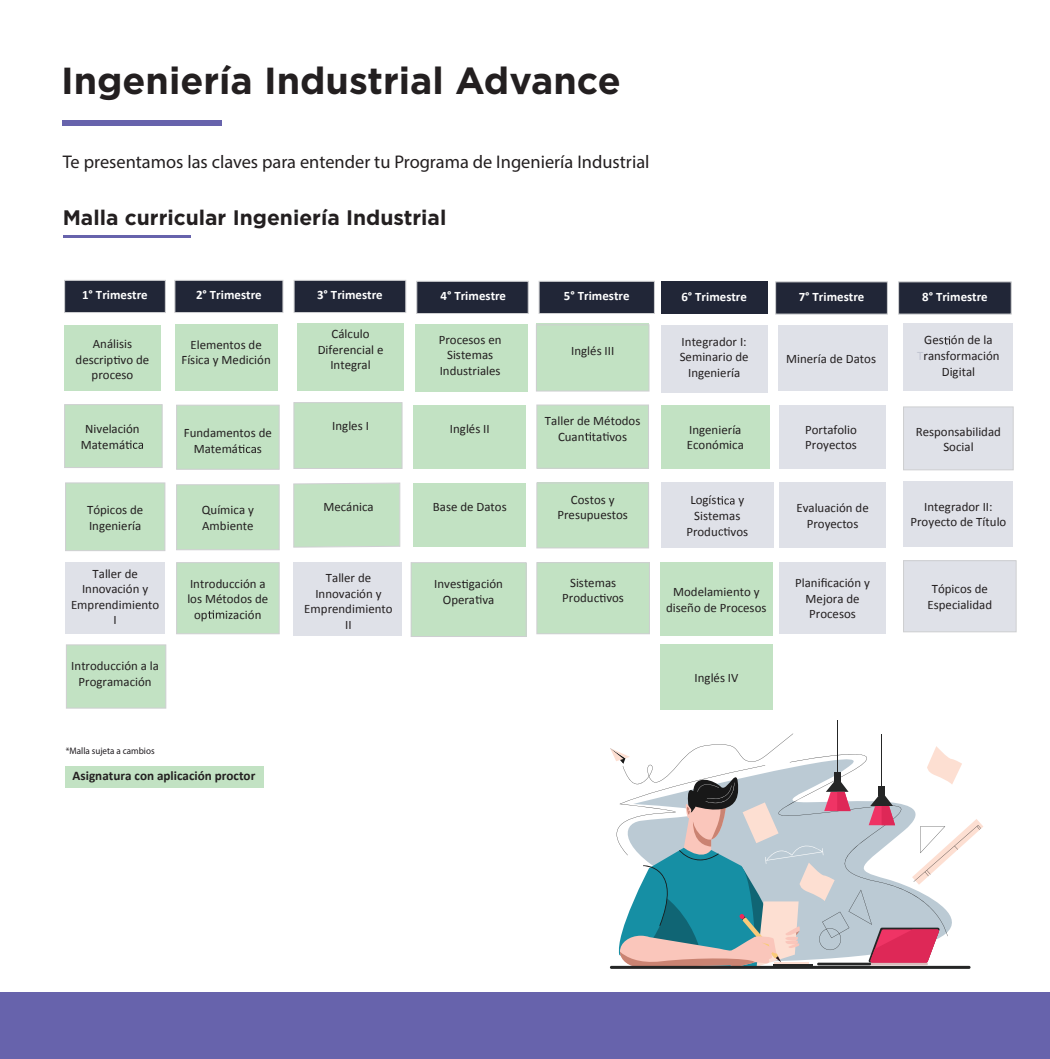
<style>
.page{position:relative;width:1050px;height:1059px;background:#fff}
.page>*{position:absolute;margin:0;border:0;box-sizing:border-box;transform-origin:0 0}
.t1{font:700 37.62px "Gotham";color:#231f20}
.t2{font:700 21px "Gotham";color:#231f20}
.t3{font:18.38px "Myriad Pro";color:#231f20}
.t4{font:700 13.12px "Calibri";color:#231f20}
.t5{font:12.86px/15.5px "Calibri";color:#231f20;text-align:center}
.t6{font:700 12.86px "Calibri";color:#fff}
.t7{font:9.45px "Myriad Pro";color:#1f1b1f;scale:.96 1}
.s1{color:#c2c6d2}
</style>
<div class="page">
<div style="left:293px;top:562px;width:109px;height:74px;background:#dfe1e8"></div>
<div style="left:65px;top:562px;width:100px;height:72px;background:#dfe1e8"></div>
<div style="left:0;top:992px;width:1050px;height:66px;background:#6763ac"></div>
<hr style="left:64px;top:235px;width:127px;height:3px;background:#6763ac">
<div style="left:62px;top:120px;width:160px;height:6px;background:#6763ac"></div>
<hr style="left:837px;top:719px;width:1px;height:57px;background:#252626">
<svg style="left:610px;top:733px;width:373px;height:235px"></svg>
<div style="left:64px;top:280px;width:102px;height:33px;background:#212637;border:1px solid #cecfd1"></div>
<div style="left:175px;top:280px;width:108px;height:33px;background:#212637;border:1px solid #cecfd1"></div>
<div style="left:294px;top:280px;width:112px;height:33px;background:#212637;border:1px solid #cecfd1"></div>
<div style="left:417px;top:281px;width:111px;height:32px;background:#212637;border:1px solid #cecfd1"></div>
<div style="left:661px;top:282px;width:106px;height:32px;background:#212637"></div>
<div style="left:775px;top:282px;width:113px;height:32px;background:#212637"></div>
<div style="left:898px;top:282px;width:113px;height:32px;background:#212637"></div>
<div style="left:539px;top:281px;width:116px;height:32px;background:#212637;border:1px solid #cecfd1"></div>
<div style="left:65px;top:325px;width:96px;height:66px;background:#c2e2c3"></div>
<svg style="left:114px;top:355px;width:6px;height:9px"></svg>
<div style="left:176px;top:405px;width:103px;height:64px;background:#c2e2c3;border:1px solid #cecfd1"></div>
<svg style="left:238px;top:444px;width:18px;height:9px"></svg>
<div style="left:175px;top:324px;width:102px;height:67px;background:#c2e2c3"></div>
<div style="left:297px;top:323px;width:107px;height:68px;background:#c2e2c3"></div>
<div style="left:293px;top:482px;width:107px;height:65px;background:#c2e2c3"></div>
<div style="left:176px;top:484px;width:103px;height:66px;background:#c2e2c3;border:1px solid #cecfd1"></div>
<div style="left:414px;top:405px;width:112px;height:63px;background:#c2e2c3"></div>
<div style="left:66px;top:644px;width:100px;height:64px;background:#c2e2c3;border:1px solid #cecfd1"></div>
<div style="left:415px;top:324px;width:112px;height:68px;background:#c2e2c3"></div>
<div style="left:536px;top:323px;width:113px;height:68px;background:#c2e2c3"></div>
<div style="left:536px;top:324px;width:113px;height:67px;border:1px solid #cecfd1"></div>
<div style="left:413px;top:483px;width:112px;height:63px;background:#c2e2c3"></div>
<div style="left:411px;top:562px;width:115px;height:74px;background:#c2e2c3"></div>
<div style="left:411px;top:562px;width:115px;height:74px;border:1px solid #cecfd1"></div>
<svg style="left:462px;top:579px;width:6px;height:9px"></svg>
<svg style="left:475px;top:595px;width:6px;height:8px"></svg>
<div style="left:660px;top:645px;width:113px;height:65px;background:#c2e2c3"></div>
<div style="left:537px;top:405px;width:112px;height:63px;background:#c2e2c3"></div>
<svg style="left:585px;top:432px;width:6px;height:8px"></svg>
<svg style="left:603px;top:432px;width:6px;height:8px"></svg>
<div style="left:537px;top:483px;width:112px;height:65px;background:#c2e2c3"></div>
<div style="left:537px;top:482px;width:112px;height:66px;border:1px solid #cecfd1"></div>
<div style="left:537px;top:562px;width:112px;height:71px;background:#c2e2c3"></div>
<div style="left:537px;top:562px;width:113px;height:72px;border:1px solid #cecfd1"></div>
<svg style="left:594px;top:593px;width:12px;height:9px"></svg>
<div style="left:778px;top:325px;width:109px;height:65px;background:#dfe1e8"></div>
<div style="left:904px;top:323px;width:109px;height:68px;background:#dfe1e8"></div>
<svg style="left:944px;top:336px;width:6px;height:8px"></svg>
<div style="left:661px;top:405px;width:109px;height:63px;background:#c2e2c3"></div>
<div style="left:661px;top:482px;width:113px;height:65px;background:#dfe1e8"></div>
<svg style="left:717px;top:496px;width:17px;height:8px"></svg>
<svg style="left:718px;top:527px;width:12px;height:8px"></svg>
<div style="left:904px;top:407px;width:109px;height:63px;background:#dfe1e8"></div>
<div style="left:903px;top:407px;width:110px;height:63px;border:1px solid #cecfd1"></div>
<div style="left:779px;top:405px;width:107px;height:63px;background:#dfe1e8"></div>
<div style="left:779px;top:482px;width:107px;height:65px;background:#dfe1e8"></div>
<div style="left:904px;top:481px;width:109px;height:65px;background:#dfe1e8"></div>
<div style="left:661px;top:325px;width:106px;height:67px;background:#dfe1e8"></div>
<div style="left:294px;top:402px;width:108px;height:66px;background:#c2e2c3;border:1px solid #cecfd1"></div>
<div style="left:660px;top:562px;width:113px;height:74px;background:#c2e2c3"></div>
<div style="left:904px;top:560px;width:112px;height:71px;background:#dfe1e8"></div>
<div style="left:903px;top:560px;width:113px;height:72px;border:1px solid #cecfd1"></div>
<div style="left:779px;top:562px;width:107px;height:71px;background:#dfe1e8"></div>
<div style="left:65px;top:482px;width:100px;height:68px;background:#c2e2c3;border:1px solid #cecfd1"></div>
<div style="left:64px;top:404px;width:98px;height:63px;background:#c2e2c3;border:1px solid #cecfd1"></div>
<svg style="left:125px;top:440px;width:18px;height:9px"></svg>
<div style="left:176px;top:562px;width:103px;height:72px;background:#c2e2c3;border:1px solid #cecfd1"></div>
<svg style="left:208px;top:610px;width:16px;height:8px"></svg>
<div style="left:66px;top:765px;width:198px;height:22px;background:#c2e2c3"></div>
<h1 class="t1" style="left:61px;top:59px;width:561px">Ingeniería Industrial Advance</h1>
<h3 class="t3" style="left:63px;top:151px;width:588px">Te presentamos las claves para entender tu Programa de Ingeniería Industrial</h3>
<h2 class="t2" style="left:63px;top:205px;width:385px">Malla curricular Ingeniería Industrial</h2>
<p class="t6" style="left:82px;top:285px;width:67px">1° Trimestre</p>
<p class="t6" style="left:196px;top:285px;width:67px">2° Trimestre</p>
<p class="t6" style="left:317px;top:285px;width:67px">3° Trimestre</p>
<p class="t6" style="left:441px;top:286px;width:67px">4° Trimestre</p>
<p class="t6" style="left:564px;top:286px;width:67px">5° Trimestre</p>
<p class="t6" style="left:681px;top:287px;width:67px">6° Trimestre</p>
<p class="t6" style="left:799px;top:287px;width:67px">7° Trimestre</p>
<p class="t6" style="left:922px;top:287px;width:67px">8° Trimestre</p>
<p class="t5" style="left:76px;top:336px;width:75px">Análisis descrip vo de proceso</p>
<p class="t5" style="left:181px;top:336px;width:91px">Elementos de<br>Física y Medición</p>
<p class="t5" style="left:318px;top:325px;width:67px">Cálculo<br>Diferencial e<br>Integral</p>
<p class="t5" style="left:439px;top:331px;width:64px">Procesos en<br>Sistemas<br>Industriales</p>
<p class="t5" style="left:571px;top:342px;width:45px">Inglés III</p>
<p class="t5" style="left:917px;top:332px;width:84px">Ges ón de la<br><span class="s1">T</span>ransformación<br>Digital</p>
<p class="t5" style="left:680px;top:333px;width:70px">Integrador I:<br>Seminario de<br>Ingeniería</p>
<p class="t5" style="left:786px;top:350px;width:92px">Minería de Datos</p>
<p class="t5" style="left:81px;top:421px;width:60px;text-align:left;text-indent:4px">Nivelación<br>Matemá</p>
<p class="t5" style="left:194px;top:425px;width:80px;text-align:left;text-indent:-10px">Fundamentos de<br>Matemá</p>
<p class="t5" style="left:257px;top:440px;width:7px">s</p>
<p class="t5" style="left:332px;top:418px;width:38px">Ingles I</p>
<p class="t5" style="left:450px;top:420px;width:41px">Inglés II</p>
<p class="t5" style="left:87px;top:501px;width:58px;text-align:left">Tópicos de<br>Ingeniería</p>
<p class="t5" style="left:202px;top:502px;width:54px">Química y</p>
<p class="t5" style="left:323px;top:498px;width:52px">Mecánica</p>
<p class="t5" style="left:202px;top:517px;width:53px">Ambiente</p>
<p class="t5" style="left:433px;top:498px;width:75px">Base de Datos</p>
<p class="t5" style="left:71px;top:565px;width:90px">Taller de<br>Innovación y<br>Emprendimiento<br>I</p>
<p class="t5" style="left:190px;top:575px;width:77px">Introducción a</p>
<p class="t5" style="left:187px;top:590px;width:82px">los Métodos de</p>
<p class="t5" style="left:194px;top:606px;width:15px">op</p>
<p class="t5" style="left:225px;top:606px;width:38px">ización</p>
<p class="t5" style="left:304px;top:569px;width:90px">Taller de<br>Innovación y<br>Emprendimiento<br>II</p>
<p class="t5" style="left:434px;top:575px;width:70px">Inves gación<br>Opera va</p>
<p class="t5" style="left:71px;top:657px;width:89px">Introducción a la<br>Programación</p>
<p class="t7" style="left:66px;top:744px;width:94px">*Malla sujeta a cambios</p>
<p class="t4" style="left:73px;top:766px;width:184px">Asignatura con aplicación proctor</p>
<p class="t5" style="left:545px;top:412px;width:97px">Taller de Métodos<br>Cuan ta vos</p>
<p class="t5" style="left:557px;top:491px;width:72px">Costos y<br>Presupuestos</p>
<p class="t5" style="left:562px;top:574px;width:63px">Sistemas<br>Produ vos</p>
<p class="t5" style="left:687px;top:421px;width:59px;text-align:left">Ingeniería<br>Económica</p>
<p class="t5" style="left:690px;top:492px;width:28px">Logís</p>
<p class="t5" style="left:738px;top:492px;width:7px">y</p>
<p class="t5" style="left:694px;top:507px;width:48px">Sistemas</p>
<p class="t5" style="left:686px;top:523px;width:63px">Produ vos</p>
<p class="t5" style="left:805px;top:421px;width:53px;text-align:left">Portafolio<br>Proyectos</p>
<p class="t5" style="left:916px;top:423px;width:87px">Responsabilidad<br>Social</p>
<p class="t5" style="left:796px;top:500px;width:74px">Evaluación de<br>Proyectos</p>
<p class="t5" style="left:911px;top:498px;width:97px">Integrador II:<br>Proyecto de Título</p>
<p class="t5" style="left:795px;top:575px;width:76px">Planificación y<br>Mejora de<br>Procesos</p>
<p class="t5" style="left:666px;top:584px;width:102px">Modelamiento y diseño de Procesos</p>
<p class="t5" style="left:928px;top:581px;width:66px">Tópicos de<br>Especialidad</p>
<p class="t5" style="left:695px;top:670px;width:45px">Inglés IV</p>
</div>
